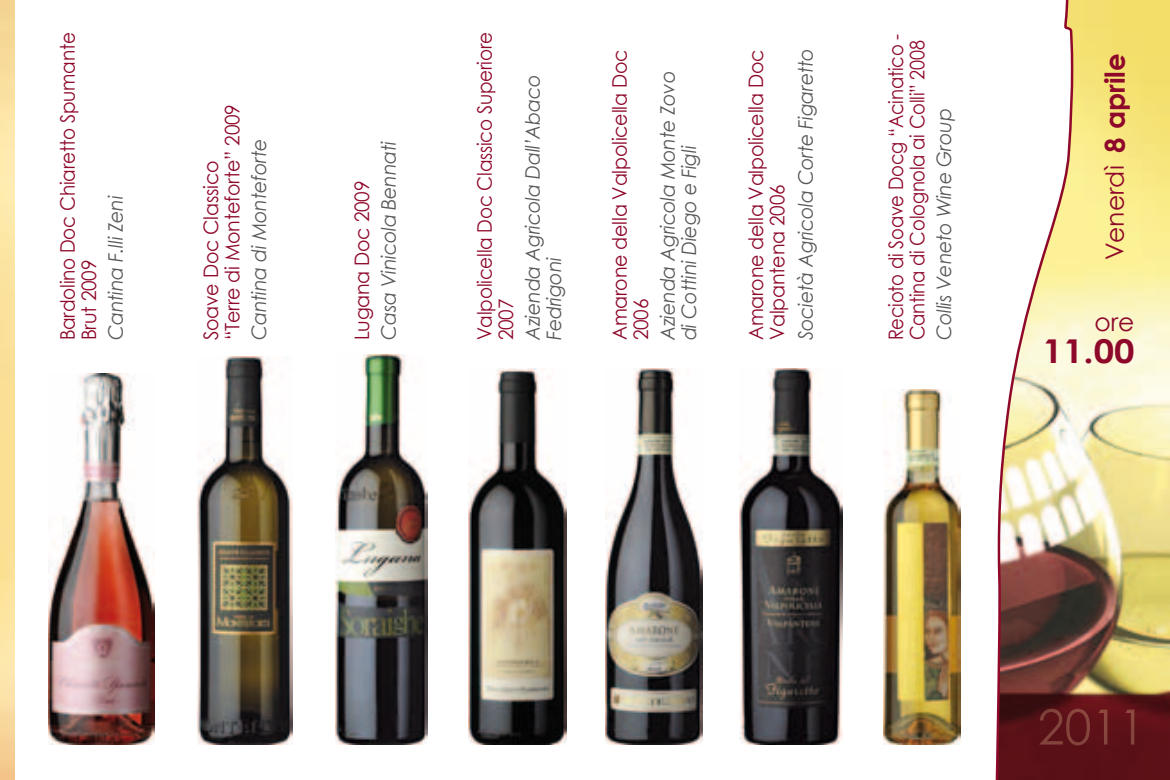
<style>
.page{position:relative;width:1170px;height:780px;background:#fff}
.page>*{position:absolute;margin:0;border:0;box-sizing:border-box;transform-origin:0 0}
.t1{font:700 32.75px "Century Gothic";color:#8e082a;scale:1.11 1}
.t2{font:25px "Century Gothic";color:#8e082a}
.t3{font:italic 20px/21.2px "Century Gothic";letter-spacing:-.01em;color:#58585a;scale:.95 1}
.t4{font:20px/21.2px "Century Gothic";letter-spacing:-.01em;color:#8e082a;scale:.95 1}
.t5{font:20px/21.2px "Century Gothic";letter-spacing:-.01em;color:#8e082a;scale:.92 1}
.t6{font:20px/21.2px "Century Gothic";letter-spacing:-.01em;color:#8e082a;scale:.9 1}
.s1{font-weight:700;font-size:27.5px}
</style>
<div class="page">
<svg style="left:995px;top:0;width:174px;height:780px"></svg>
<img style="left:1038px;top:708px;width:96px;height:37px">
<img style="left:49px;top:373px;width:106px;height:371px">
<img style="left:198px;top:357px;width:94px;height:387px">
<img style="left:336px;top:354px;width:92px;height:390px">
<img style="left:469px;top:369px;width:97px;height:375px">
<img style="left:605px;top:369px;width:97px;height:375px">
<img style="left:739px;top:369px;width:103px;height:375px">
<img style="left:883px;top:390px;width:77px;height:354px">
<p class="t5" style="left:57px;top:340px;width:336px;rotate:-90deg">Bardolino Doc Chiaretto Spumante<br>Brut 2009</p>
<p class="t3" style="left:105px;top:340px;width:154px;rotate:-90deg">Cantina F.lli Zeni</p>
<p class="t4" style="left:200px;top:340px;width:250px;rotate:-90deg">Soave Doc Classico “Terre di Monteforte” 2009</p>
<p class="t3" style="left:248px;top:340px;width:214px;rotate:-90deg">Cantina di Monteforte</p>
<p class="t3" style="left:378px;top:340px;width:211px;rotate:-90deg">Casa Vinicola Bennati</p>
<p class="t4" style="left:351px;top:340px;width:169px;rotate:-90deg">Lugana Doc 2009</p>
<p class="t5" style="left:473px;top:340px;width:337px;rotate:-90deg">Valpolicella Doc Classico Superiore<br>2007</p>
<p class="t3" style="left:521px;top:340px;width:281px;rotate:-90deg">Azienda Agricola Dall’Abaco<br>Fedrigoni</p>
<p class="t4" style="left:608px;top:340px;width:307px;rotate:-90deg">Amarone della Valpolicella Doc<br>2006</p>
<p class="t3" style="left:656px;top:340px;width:285px;rotate:-90deg">Azienda Agricola Monte Zovo di Cottini Diego e Figli</p>
<p class="t4" style="left:744px;top:340px;width:307px;rotate:-90deg">Amarone della Valpolicella Doc<br>Valpantena 2006</p>
<p class="t3" style="left:794px;top:340px;width:309px;rotate:-90deg">Società Agricola Corte Figaretto</p>
<p class="t6" style="left:885px;top:340px;width:342px;rotate:-90deg">Recioto di Soave Docg “Acinatico -<br>Cantina di Colognola ai Colli” 2008</p>
<p class="t3" style="left:932px;top:340px;width:246px;rotate:-90deg">Collis Veneto Wine Group</p>
<p class="t2" style="left:1097px;top:260px;width:208px;rotate:-90deg">Venerdì <span class="s1">8 aprile</span></p>
<p class="t2" style="left:1094px;top:304px;width:42px">ore</p>
<h1 class="t1" style="left:1042px;top:326px;width:84px">11.00</h1>
</div>
